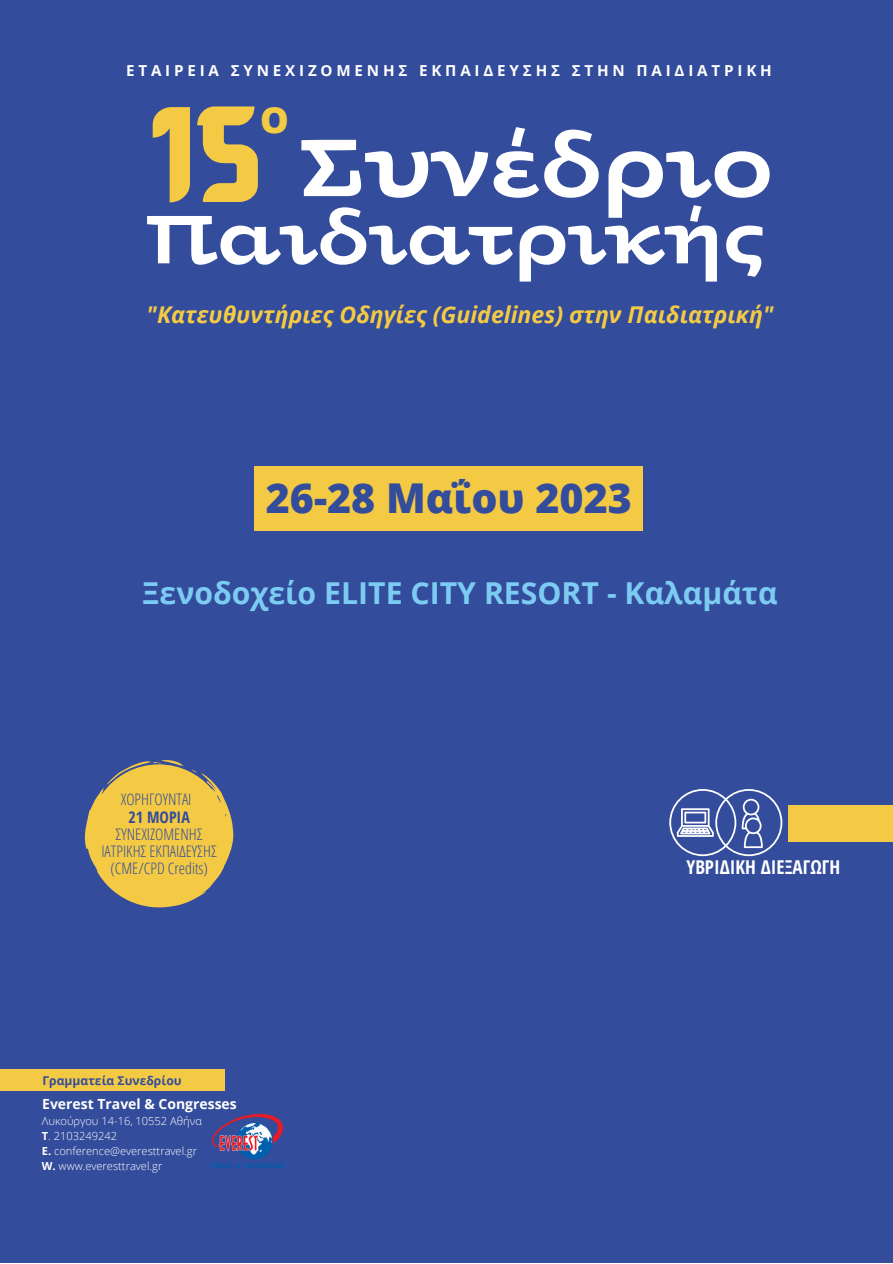
<style>
.page{position:relative;width:893px;height:1264px;background:#fff}
.page>*{position:absolute;margin:0;border:0;box-sizing:border-box;transform-origin:0 0}
.t1{font:101.4px "BARABARA Regular";color:#f4ca45}
.t2{font:700 86.55px "Oksana";color:#fff}
.t3{font:700 72.9px "Oksana";color:#fff}
.t4{font:800 41.1px "Open Sans";color:#334c9b}
.t5{font:800 36px "Open Sans";color:#f4ca45}
.t6{font:700 30.3px "Open Sans";color:#7ccbf2}
.t7{font:italic 700 23.1px "Open Sans";color:#f4ca45}
.t8{font:700 19.05px "Open Sans Condensed";color:#fff}
.t9{font:300 15.9px/17.2px "Open Sans Condensed";color:#334c9b;text-align:center}
.t10{font:700 15.15px "Open Sans";letter-spacing:.25em;color:#fff}
.t11{font:700 13.95px "Open Sans";color:#fff}
.t12{font:700 12.15px "Open Sans";color:#334c9b}
.t13{font:300 11.1px "Open Sans";color:#fff}
.s1{font-weight:700}
</style>
<div class="page">
<div style="left:0;top:0;width:892px;height:1262px;background:#334c9b"></div>
<div style="left:254px;top:466px;width:389px;height:64px;background:#f4ca45"></div>
<div style="left:0;top:1069px;width:225px;height:22px;background:#f4ca45"></div>
<img style="left:210px;top:1114px;width:75px;height:53px">
<div style="left:788px;top:805px;width:104px;height:37px;background:#f4ca45"></div>
<svg style="left:669px;top:789px;width:113px;height:67px"></svg>
<svg style="left:85px;top:760px;width:148px;height:147px"></svg>
<p class="t10" style="left:126px;top:60px;width:647px">ΕΤΑΙΡΕΙΑ ΣΥΝΕΧΙΖΟΜΕΝΗΣ ΕΚΠΑΙΔΕΥΣΗΣ ΣΤΗΝ ΠΑΙΔΙΑΤΡΙΚΗ</p>
<p class="t1" style="left:149px;top:86px;width:115px">15</p>
<p class="t5" style="left:260px;top:94px;width:30px">Ο</p>
<p class="t2" style="left:296px;top:131px;width:478px">Συνέδριο</p>
<p class="t3" style="left:146px;top:209px;width:618px">Παιδιατρικής</p>
<p class="t7" style="left:146px;top:298px;width:628px">"Κατευθυντήριες Οδηγίες (Guidelines) στην Παιδιατρική"</p>
<p class="t4" style="left:266px;top:469px;width:367px">26-28 Μαΐου 2023</p>
<p class="t6" style="left:142px;top:572px;width:637px">Ξενοδοχείο ELITE CITY RESORT - Καλαμάτα</p>
<p class="t9" style="left:121px;top:790px;width:72px">ΧΟΡΗΓΟΥΝΤΑΙ</p>
<p class="t9" style="left:101px;top:807px;width:117px"><span class="s1">21 ΜΟΡΙΑ<br></span>ΣΥΝΕΧΙΖΟΜΕΝΗΣ<br>ΙΑΤΡΙΚΗΣ ΕΚΠΑΙΔΕΥΣΗΣ (CME/CPD Credits)</p>
<p class="t12" style="left:42px;top:1071px;width:141px">Γραμματεία Συνεδρίου</p>
<p class="t11" style="left:42px;top:1093px;width:196px">Everest Travel &amp; Congresses</p>
<p class="t13" style="left:42px;top:1113px;width:161px">Λυκούργου 14-16, 10552 Αθήνα</p>
<p class="t13" style="left:42px;top:1128px;width:77px"><span class="s1">T</span>. 2103249242</p>
<p class="t13" style="left:42px;top:1143px;width:157px"><span class="s1">E.</span> conference@everesttravel.gr</p>
<p class="t13" style="left:42px;top:1158px;width:122px"><span class="s1">W.</span> www.everesttravel.gr</p>
<p class="t8" style="left:686px;top:853px;width:155px">ΥΒΡΙΔΙΚΗ ΔΙΕΞΑΓΩΓΗ</p>
</div>
